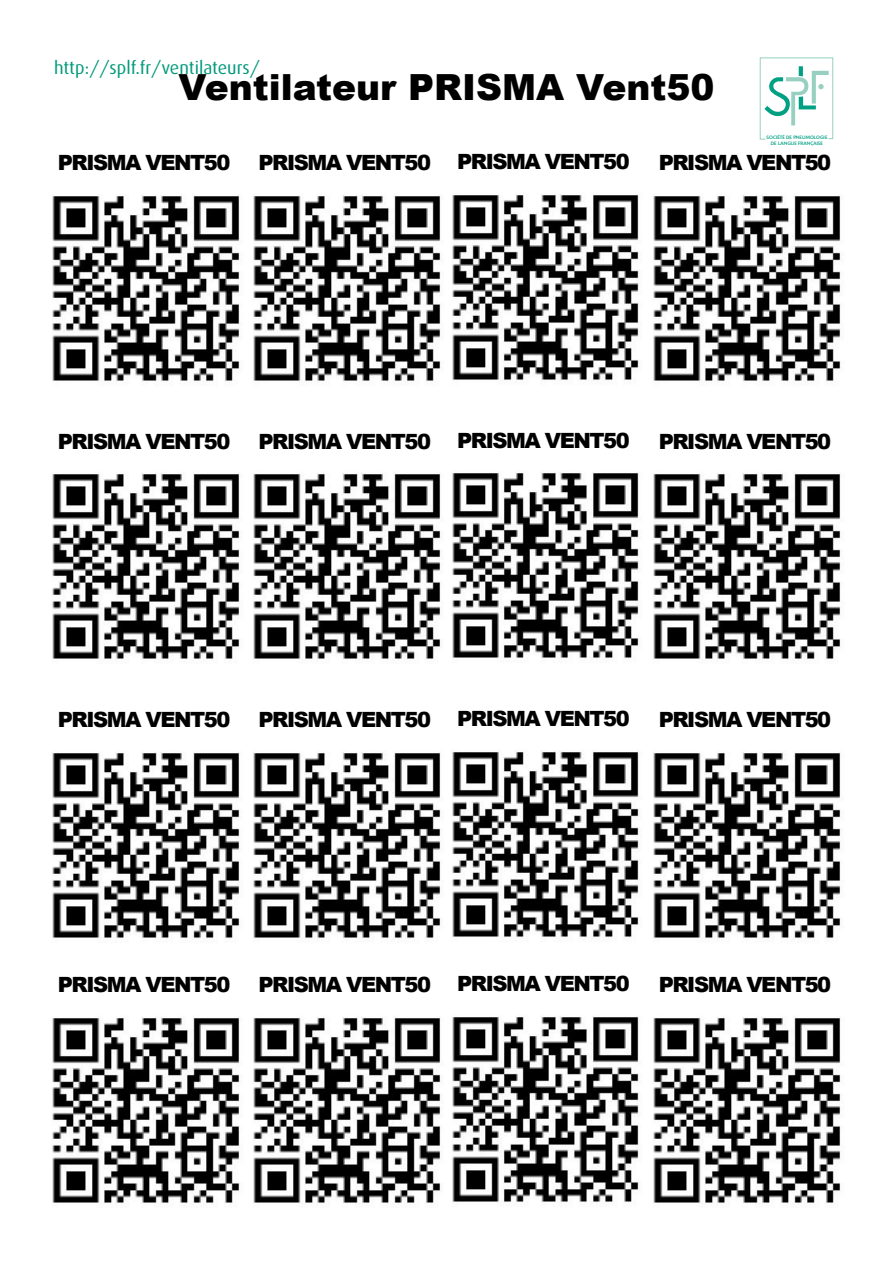
<style>
.page{position:relative;width:893px;height:1263px;background:#fff}
.page>*{position:absolute;margin:0;border:0;box-sizing:border-box;transform-origin:0 0}
.t1{font:900 36px "Arial";color:#000}
.t2{font:900 21px "Arial";letter-spacing:-.07em;color:#000}
.t3{font:18px "Dax";color:#00997a}
.t4{font:4.8px/6.3px "Delta";letter-spacing:.02em;color:#00a083;text-align:center}
</style>
<div class="page">
<svg style="left:760px;top:57px;width:73px;height:83px"></svg>
<img style="left:52px;top:195px;width:188px;height:187px">
<img style="left:253px;top:194px;width:386px;height:188px">
<img style="left:653px;top:195px;width:188px;height:187px">
<img style="left:52px;top:473px;width:188px;height:187px">
<img style="left:253px;top:472px;width:386px;height:188px">
<img style="left:653px;top:473px;width:188px;height:187px">
<img style="left:52px;top:752px;width:188px;height:187px">
<img style="left:253px;top:752px;width:188px;height:187px">
<img style="left:452px;top:751px;width:187px;height:187px">
<img style="left:653px;top:752px;width:188px;height:187px">
<img style="left:52px;top:1017px;width:188px;height:187px">
<img style="left:253px;top:1016px;width:386px;height:188px">
<img style="left:653px;top:1017px;width:188px;height:187px">
<p class="t3" style="left:54px;top:58px;width:207px">http://splf.fr/ventilateurs/</p>
<p class="t1" style="left:179px;top:61px;width:537px">Ventilateur PRISMA Vent50</p>
<p class="t4" style="left:766px;top:134px;width:62px">SOCIÉTÉ DE PNEUMOLOGIE<br>DE LANGUE FRANÇAISE</p>
<p class="t2" style="left:58px;top:147px;width:174px">PRISMA VENT50</p>
<p class="t2" style="left:259px;top:147px;width:174px">PRISMA VENT50</p>
<p class="t2" style="left:457px;top:146px;width:174px">PRISMA VENT50</p>
<p class="t2" style="left:659px;top:147px;width:174px">PRISMA VENT50</p>
<p class="t2" style="left:58px;top:426px;width:174px">PRISMA VENT50</p>
<p class="t2" style="left:259px;top:426px;width:174px">PRISMA VENT50</p>
<p class="t2" style="left:457px;top:425px;width:174px">PRISMA VENT50</p>
<p class="t2" style="left:659px;top:426px;width:174px">PRISMA VENT50</p>
<p class="t2" style="left:58px;top:705px;width:174px">PRISMA VENT50</p>
<p class="t2" style="left:259px;top:705px;width:174px">PRISMA VENT50</p>
<p class="t2" style="left:457px;top:703px;width:174px">PRISMA VENT50</p>
<p class="t2" style="left:659px;top:705px;width:174px">PRISMA VENT50</p>
<p class="t2" style="left:58px;top:969px;width:174px">PRISMA VENT50</p>
<p class="t2" style="left:259px;top:969px;width:174px">PRISMA VENT50</p>
<p class="t2" style="left:457px;top:968px;width:174px">PRISMA VENT50</p>
<p class="t2" style="left:659px;top:969px;width:174px">PRISMA VENT50</p>
</div>
